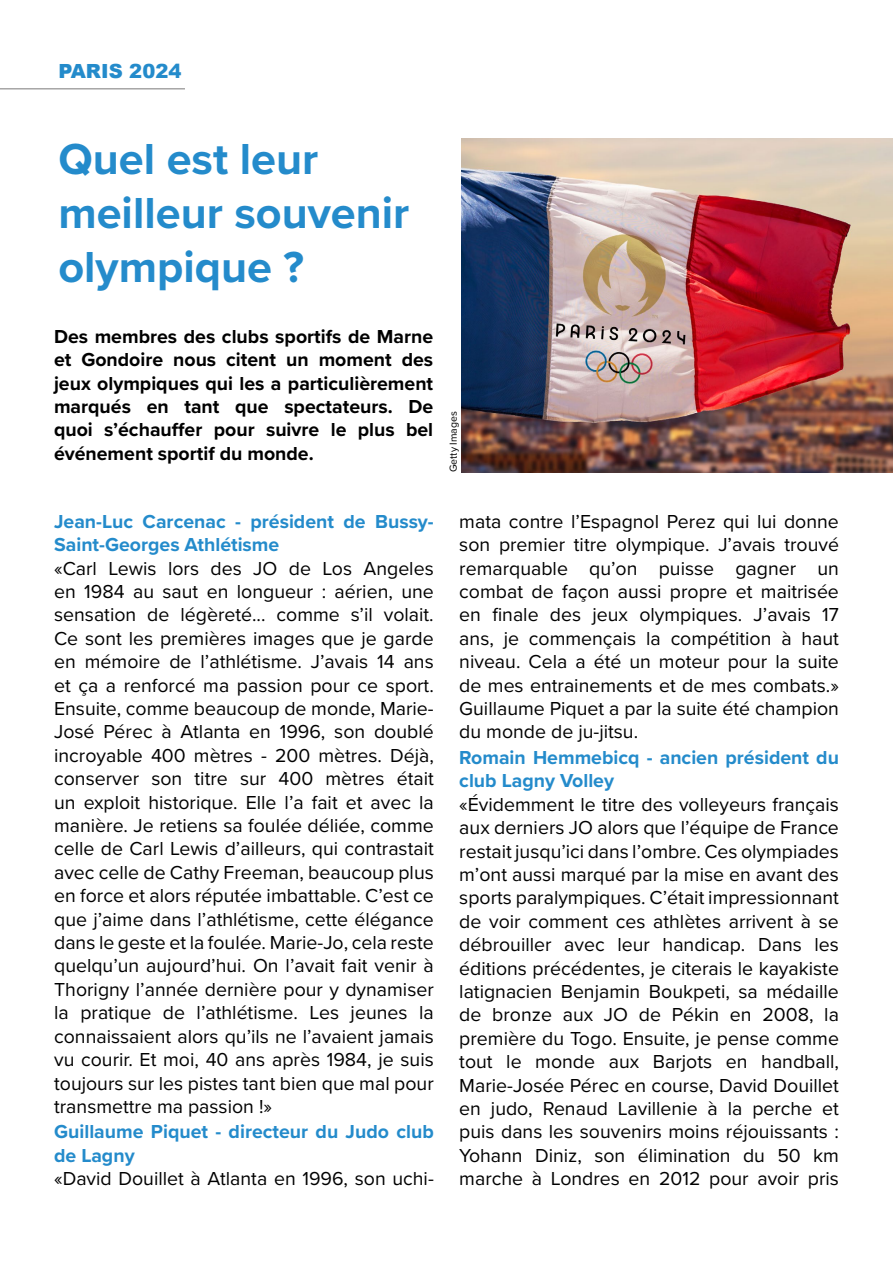
<style>
.page{position:relative;width:893px;height:1263px;background:#fff}
.page>*{position:absolute;margin:0;border:0;box-sizing:border-box;transform-origin:0 0}
.t1{font:700 45px/54px "Proxima Nova";color:#248bcb}
.t2{font:19.5px/23.4px "Proxima Nova";color:#000;text-align:justify}
.t3{font:700 19.5px/23.4px "Proxima Nova";color:#000;text-align:justify}
.t4{font:700 19.5px/23.4px "Proxima Nova";color:#248bcb}
.t5{font:900 19.5px "Arial";color:#248bcb}
.t6{font:10.5px "Proxima Nova";color:#000}
</style>
<div class="page">
<hr style="left:0;top:88px;width:185px;height:2px;background:#a6a5a5">
<img style="left:461px;top:138px;width:432px;height:334px">
<p class="t5" style="left:58px;top:57px;width:124px">PARIS 2024</p>
<h1 class="t1" style="left:58px;top:131px;width:352px">Quel est leur meilleur souvenir olympique ?</h1>
<p class="t3" style="left:54px;top:324px;width:381px">Des membres des clubs sportifs de Marne et Gondoire nous citent un moment des jeux olympiques qui les a particulièrement marqués en tant que spectateurs. De quoi s’échauffer pour suivre le plus bel événement sportif du monde.</p>
<p class="t6" style="left:446px;top:472px;width:62px;rotate:-90deg">Getty Images</p>
<p class="t4" style="left:54px;top:509px;width:381px">Jean-Luc Carcenac - président de Bussy-<br>Saint-Georges Athlétisme</p>
<p class="t2" style="left:54px;top:556px;width:381px">«Carl Lewis lors des JO de Los Angeles en 1984 au saut en longueur : aérien, une sensation de légèreté... comme s’il volait.<br>Ce sont les premières images que je garde en mémoire de l’athlétisme. J’avais 14 ans et ça a renforcé ma passion pour ce sport.<br>Ensuite, comme beaucoup de monde, Marie-José Pérec à Atlanta en 1996, son doublé incroyable 400 mètres - 200 mètres. Déjà, conserver son titre sur 400 mètres était un exploit historique. Elle l’a fait et avec la manière. Je retiens sa foulée déliée, comme celle de Carl Lewis d’ailleurs, qui contrastait avec celle de Cathy Freeman, beaucoup plus en force et alors réputée imbattable. C’est ce que j’aime dans l’athlétisme, cette élégance dans le geste et la foulée. Marie-Jo, cela reste quelqu’un aujourd’hui. On l’avait fait venir à Thorigny l’année dernière pour y dynamiser la pratique de l’athlétisme. Les jeunes la connaissaient alors qu’ils ne l’avaient jamais vu courir. Et moi, 40 ans après 1984, je suis toujours sur les pistes tant bien que mal pour transmettre ma passion !»</p>
<p class="t4" style="left:54px;top:1120px;width:381px">Guillaume Piquet - directeur du Judo club de Lagny</p>
<p class="t2" style="left:54px;top:1166px;width:381px">«David Douillet à Atlanta en 1996, son uchi-</p>
<p class="t2" style="left:459px;top:509px;width:381px">mata contre l’Espagnol Perez qui lui donne son premier titre olympique. J’avais trouvé remarquable qu’on puisse gagner un combat de façon aussi propre et maitrisée en finale des jeux olympiques. J’avais 17 ans, je commençais la compétition à haut niveau. Cela a été un moteur pour la suite de mes entrainements et de mes combats.» Guillaume Piquet a par la suite été champion du monde de ju-jitsu.</p>
<p class="t4" style="left:459px;top:745px;width:381px">Romain Hemmebicq - ancien président du club Lagny Volley</p>
<p class="t2" style="left:459px;top:792px;width:381px">«Évidemment le titre des volleyeurs français aux derniers JO alors que l’équipe de France restait jusqu’ici dans l’ombre. Ces olympiades m’ont aussi marqué par la mise en avant des sports paralympiques. C’était impressionnant de voir comment ces athlètes arrivent à se débrouiller avec leur handicap. Dans les éditions précédentes, je citerais le kayakiste latignacien Benjamin Boukpeti, sa médaille de bronze aux JO de Pékin en 2008, la première du Togo. Ensuite, je pense comme tout le monde aux Barjots en handball, Marie-Josée Pérec en course, David Douillet en judo, Renaud Lavillenie à la perche et puis dans les souvenirs moins réjouissants :<br>Yohann Diniz, son élimination du 50 km marche à Londres en 2012 pour avoir pris</p>
</div>
